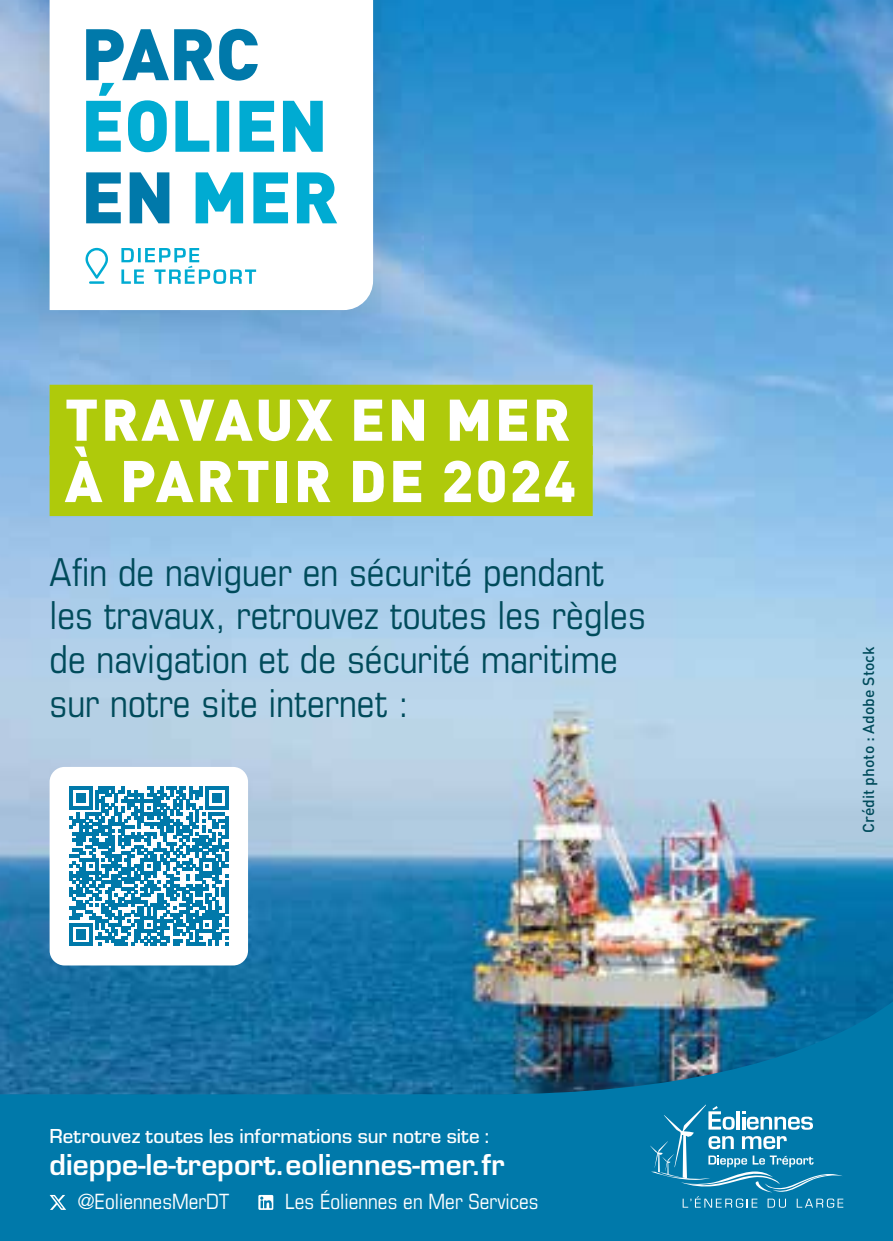
<style>
.page{position:relative;width:893px;height:1241px;background:#fff}
.page>*{position:absolute;margin:0;border:0;box-sizing:border-box;transform-origin:0 0}
.t1{font:900 57.75px/61.2px "DIN Pro";letter-spacing:.045em;color:#fff}
.t2{font:condensed 38.5px/43.8px "Eurostile LT Std";color:#004b5b}
.t3{font:600 28px "Eurostile LT Std";color:#fff}
.t4{font:500 21px "Eurostile";color:#fff}
.t5{font:condensed 21px "Eurostile LT Std";color:#fff}
.t6{font:500 15.75px "DIN Pro";color:#004b5b}
</style>
<div class="page">
<img style="left:0;top:0;width:893px;height:948px">
<svg style="left:0;top:948px;width:893px;height:292px;background:#1575a1"></svg>
<svg style="left:650px;top:1104px;width:193px;height:103px;background:#258cb6"></svg>
<div style="left:50px;top:766px;width:198px;height:199px;background:#fff;border-radius:15px"></div>
<svg style="left:69px;top:786px;width:159px;height:159px"></svg>
<img style="left:0;top:0;width:423px;height:360px">
<svg style="left:50px;top:0;width:323px;height:310px"></svg>
<svg style="left:121px;top:248px;width:135px;height:36px"></svg>
<svg style="left:86px;top:248px;width:22px;height:31px"></svg>
<hr style="left:89px;top:281px;width:15px;height:3px;background:#00abd2">
<svg style="left:86px;top:172px;width:83px;height:51px"></svg>
<svg style="left:86px;top:29px;width:237px;height:123px"></svg>
<svg style="left:196px;top:172px;width:141px;height:51px"></svg>
<svg style="left:50px;top:1194px;width:16px;height:15px"></svg>
<svg style="left:258px;top:1194px;width:15px;height:15px"></svg>
<div style="left:50px;top:384px;width:543px;height:70px;background:#afca0b"></div>
<div style="left:50px;top:446px;width:543px;height:70px;background:#afca0b"></div>
<h1 class="t1" style="left:65px;top:387px;width:513px">TRAVAUX EN MER<br>À PARTIR DE 2024</h1>
<p class="t2" style="left:50px;top:549px;width:598px">Afin de naviguer en sécurité pendant les travaux, retrouvez toutes les règles de navigation et de sécurité maritime sur notre site internet :</p>
<p class="t4" style="left:50px;top:1121px;width:441px">Retrouvez toutes les informations sur notre site :</p>
<p class="t3" style="left:50px;top:1146px;width:456px">dieppe-le-treport.eoliennes-mer.fr</p>
<p class="t5" style="left:78px;top:1188px;width:153px">@EoliennesMerDT</p>
<p class="t5" style="left:285px;top:1188px;width:255px">Les Éoliennes en Mer Services</p>
<p class="t6" style="left:858px;top:832px;width:188px;rotate:-90deg">Crédit photo : Adobe Stock</p>
</div>
